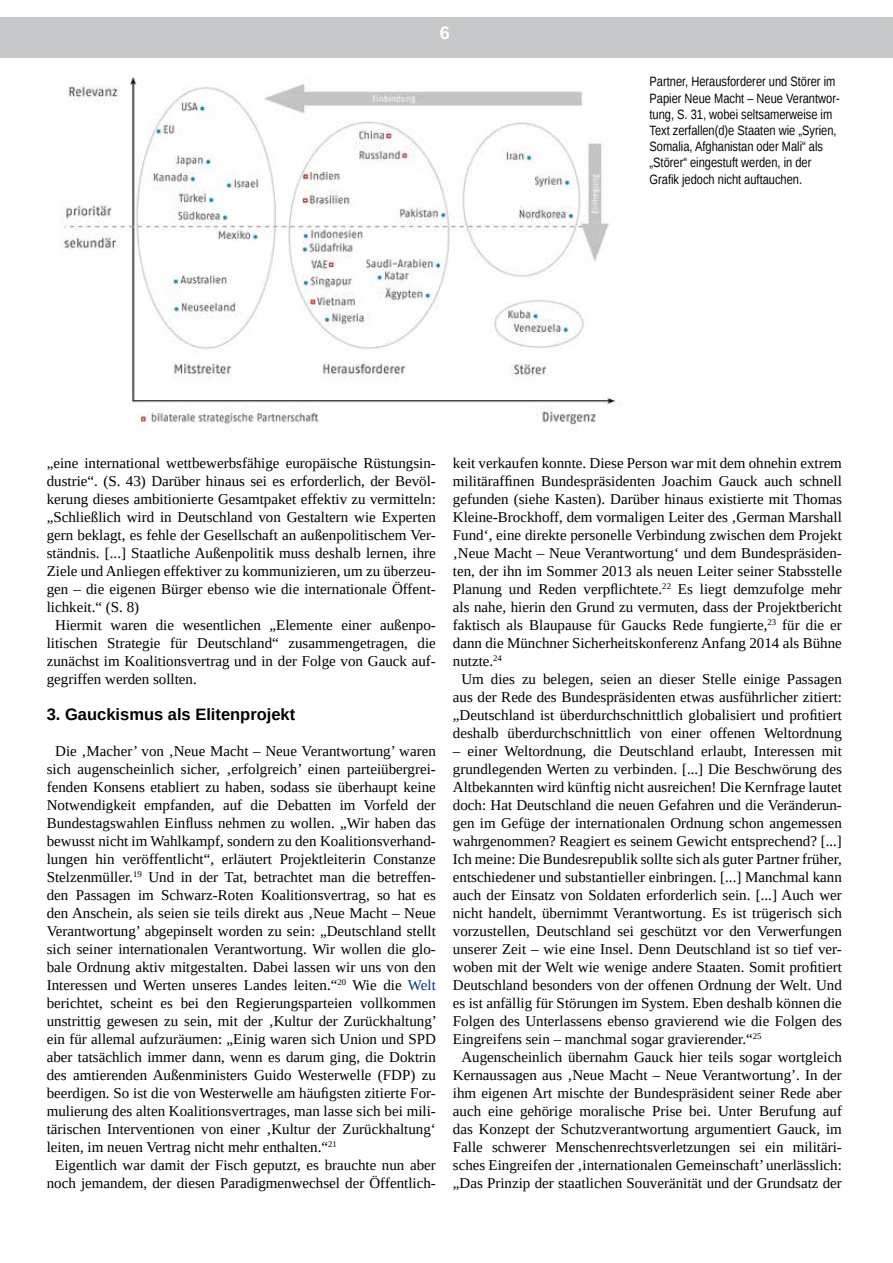
<style>
.page{position:relative;width:893px;height:1263px;background:#fff}
.page>*{position:absolute;margin:0;border:0;box-sizing:border-box;transform-origin:0 0}
.t1{font:700 18px "Liberation Sans";color:#fff}
.t2{font:700 16.5px "Liberation Sans";color:#000}
.t3{font:15px "Liberation Serif";color:#000}
.t4{font:13.5px/16.2px "Liberation Sans Narrow";color:#000}
.s1{color:#003882}
</style>
<div class="page">
<div style="left:0;top:17px;width:893px;height:41px;background:#c6c7c8"></div>
<img style="left:60px;top:77px;width:558px;height:352px">
<p class="t1" style="left:440px;top:20px;width:12px">6</p>
<p class="t4" style="left:649px;top:74px;width:192px">Partner, Herausforderer und Störer im Papier Neue Macht – Neue Verantwor&shy;tung, S. 31, wobei seltsamerweise im Text zerfallen(d)e Staaten wie „Syrien, Somalia, Afghanistan oder Mali“ als „Störer“ eingestuft werden, in der Grafik jedoch nicht auftauchen.</p>
<p class="t3" style="left:47px;top:453px;width:391px">„eine international wettbewerbsfähige europäische Rüstungsin-</p>
<p class="t3" style="left:47px;top:471px;width:391px">dustrie“. (S. 43) Darüber hinaus sei es erforderlich, der Bevöl-</p>
<p class="t3" style="left:47px;top:489px;width:391px">kerung dieses ambitionierte Gesamtpaket effektiv zu vermitteln:</p>
<p class="t3" style="left:47px;top:507px;width:391px">„Schließlich wird in Deutschland von Gestaltern wie Experten</p>
<p class="t3" style="left:47px;top:525px;width:391px">gern beklagt, es fehle der Gesellschaft an außenpolitischem Ver-</p>
<p class="t3" style="left:47px;top:543px;width:391px">ständnis. [...] Staatliche Außenpolitik muss deshalb lernen, ihre</p>
<p class="t3" style="left:47px;top:561px;width:391px">Ziele und Anliegen effektiver zu kommunizieren, um zu überzeu-</p>
<p class="t3" style="left:47px;top:579px;width:391px">gen – die eigenen Bürger ebenso wie die internationale Öffent-</p>
<p class="t3" style="left:47px;top:597px;width:94px">lichkeit.“ (S. 8)</p>
<p class="t3" style="left:55px;top:615px;width:382px">Hiermit waren die wesentlichen „Elemente einer außenpo-</p>
<p class="t3" style="left:47px;top:633px;width:391px">litischen Strategie für Deutschland“ zusammengetragen, die</p>
<p class="t3" style="left:47px;top:651px;width:391px">zunächst im Koalitionsvertrag und in der Folge von Gauck auf-</p>
<p class="t3" style="left:47px;top:669px;width:152px">gegriffen werden sollten.</p>
<p class="t2" style="left:47px;top:703px;width:250px">3. Gauckismus als Elitenprojekt</p>
<p class="t3" style="left:55px;top:741px;width:382px">Die ‚Macher’ von ‚Neue Macht – Neue Verantwortung’ waren</p>
<p class="t3" style="left:47px;top:759px;width:391px">sich augenscheinlich sicher, ‚erfolgreich’ einen parteiübergrei-</p>
<p class="t3" style="left:47px;top:777px;width:391px">fenden Konsens etabliert zu haben, sodass sie überhaupt keine</p>
<p class="t3" style="left:47px;top:795px;width:391px">Notwendigkeit empfanden, auf die Debatten im Vorfeld der</p>
<p class="t3" style="left:47px;top:813px;width:391px">Bundestagswahlen Einfluss nehmen zu wollen. „Wir haben das</p>
<p class="t3" style="left:47px;top:831px;width:391px">bewusst nicht im Wahlkampf, sondern zu den Koalitionsverhand-</p>
<p class="t3" style="left:47px;top:849px;width:391px">lungen hin veröffentlicht“, erläutert Projektleiterin Constanze</p>
<p class="t3" style="left:47px;top:867px;width:391px">Stelzenmüller.<sup>19</sup> Und in der Tat, betrachtet man die betreffen-</p>
<p class="t3" style="left:47px;top:885px;width:391px">den Passagen im Schwarz-Roten Koalitionsvertrag, so hat es</p>
<p class="t3" style="left:47px;top:903px;width:391px">den Anschein, als seien sie teils direkt aus ‚Neue Macht – Neue</p>
<p class="t3" style="left:47px;top:921px;width:391px">Verantwortung’ abgepinselt worden zu sein: „Deutschland stellt</p>
<p class="t3" style="left:47px;top:939px;width:391px">sich seiner internationalen Verantwortung. Wir wollen die glo-</p>
<p class="t3" style="left:47px;top:957px;width:391px">bale Ordnung aktiv mitgestalten. Dabei lassen wir uns von den</p>
<p class="t3" style="left:47px;top:975px;width:391px">Interessen und Werten unseres Landes leiten.“<sup>20</sup> Wie die <span class="s1">Welt</span></p>
<p class="t3" style="left:47px;top:993px;width:391px">berichtet, scheint es bei den Regierungsparteien vollkommen</p>
<p class="t3" style="left:47px;top:1011px;width:392px">unstrittig gewesen zu sein, mit der ‚Kultur der Zurückhaltung’</p>
<p class="t3" style="left:47px;top:1029px;width:391px">ein für allemal aufzuräumen: „Einig waren sich Union und SPD</p>
<p class="t3" style="left:47px;top:1047px;width:391px">aber tatsächlich immer dann, wenn es darum ging, die Doktrin</p>
<p class="t3" style="left:47px;top:1065px;width:391px">des amtierenden Außenministers Guido Westerwelle (FDP) zu</p>
<p class="t3" style="left:47px;top:1083px;width:391px">beerdigen. So ist die von Westerwelle am häufigsten zitierte For-</p>
<p class="t3" style="left:47px;top:1101px;width:391px">mulierung des alten Koalitionsvertrages, man lasse sich bei mili-</p>
<p class="t3" style="left:47px;top:1119px;width:391px">tärischen Interventionen von einer ‚Kultur der Zurückhaltung‘</p>
<p class="t3" style="left:47px;top:1137px;width:292px">leiten, im neuen Vertrag nicht mehr enthalten.“<sup>21</sup></p>
<p class="t3" style="left:55px;top:1155px;width:382px">Eigentlich war damit der Fisch geputzt, es brauchte nun aber</p>
<p class="t3" style="left:47px;top:1173px;width:391px">noch jemandem, der diesen Paradigmenwechsel der Öffentlich-</p>
<p class="t3" style="left:453px;top:453px;width:391px">keit verkaufen konnte. Diese Person war mit dem ohnehin extrem</p>
<p class="t3" style="left:453px;top:471px;width:391px">militäraffinen Bundespräsidenten Joachim Gauck auch schnell</p>
<p class="t3" style="left:453px;top:489px;width:391px">gefunden (siehe Kasten). Darüber hinaus existierte mit Thomas</p>
<p class="t3" style="left:453px;top:507px;width:391px">Kleine-Brockhoff, dem vormaligen Leiter des ‚German Marshall</p>
<p class="t3" style="left:453px;top:525px;width:391px">Fund‘, eine direkte personelle Verbindung zwischen dem Projekt</p>
<p class="t3" style="left:453px;top:543px;width:391px">‚Neue Macht – Neue Verantwortung‘ und dem Bundespräsiden-</p>
<p class="t3" style="left:453px;top:561px;width:391px">ten, der ihn im Sommer 2013 als neuen Leiter seiner Stabsstelle</p>
<p class="t3" style="left:453px;top:579px;width:391px">Planung und Reden verpflichtete.<sup>22</sup> Es liegt demzufolge mehr</p>
<p class="t3" style="left:453px;top:597px;width:391px">als nahe, hierin den Grund zu vermuten, dass der Projektbericht</p>
<p class="t3" style="left:453px;top:615px;width:391px">faktisch als Blaupause für Gaucks Rede fungierte,<sup>23</sup> für die er</p>
<p class="t3" style="left:453px;top:633px;width:391px">dann die Münchner Sicherheitskonferenz Anfang 2014 als Bühne</p>
<p class="t3" style="left:453px;top:651px;width:51px">nutzte.<sup>24</sup></p>
<p class="t3" style="left:461px;top:669px;width:382px">Um dies zu belegen, seien an dieser Stelle einige Passagen</p>
<p class="t3" style="left:453px;top:687px;width:391px">aus der Rede des Bundespräsidenten etwas ausführlicher zitiert:</p>
<p class="t3" style="left:453px;top:705px;width:391px">„Deutschland ist überdurchschnittlich globalisiert und profitiert</p>
<p class="t3" style="left:453px;top:723px;width:391px">deshalb überdurchschnittlich von einer offenen Weltordnung</p>
<p class="t3" style="left:453px;top:741px;width:391px">– einer Weltordnung, die Deutschland erlaubt, Interessen mit</p>
<p class="t3" style="left:453px;top:759px;width:391px">grundlegenden Werten zu verbinden. [...] Die Beschwörung des</p>
<p class="t3" style="left:453px;top:777px;width:391px">Altbekannten wird künftig nicht ausreichen! Die Kernfrage lautet</p>
<p class="t3" style="left:453px;top:795px;width:391px">doch: Hat Deutschland die neuen Gefahren und die Veränderun-</p>
<p class="t3" style="left:453px;top:813px;width:391px">gen im Gefüge der internationalen Ordnung schon angemessen</p>
<p class="t3" style="left:453px;top:831px;width:391px">wahrgenommen? Reagiert es seinem Gewicht entsprechend? [...]</p>
<p class="t3" style="left:453px;top:849px;width:391px">Ich meine: Die Bundesrepublik sollte sich als guter Partner früher,</p>
<p class="t3" style="left:453px;top:867px;width:391px">entschiedener und substantieller einbringen. [...] Manchmal kann</p>
<p class="t3" style="left:453px;top:885px;width:391px">auch der Einsatz von Soldaten erforderlich sein. [...] Auch wer</p>
<p class="t3" style="left:453px;top:903px;width:391px">nicht handelt, übernimmt Verantwortung. Es ist trügerisch sich</p>
<p class="t3" style="left:453px;top:921px;width:391px">vorzustellen, Deutschland sei geschützt vor den Verwerfungen</p>
<p class="t3" style="left:453px;top:939px;width:391px">unserer Zeit – wie eine Insel. Denn Deutschland ist so tief ver-</p>
<p class="t3" style="left:453px;top:957px;width:391px">woben mit der Welt wie wenige andere Staaten. Somit profitiert</p>
<p class="t3" style="left:453px;top:975px;width:391px">Deutschland besonders von der offenen Ordnung der Welt. Und</p>
<p class="t3" style="left:453px;top:993px;width:391px">es ist anfällig für Störungen im System. Eben deshalb können die</p>
<p class="t3" style="left:453px;top:1011px;width:391px">Folgen des Unterlassens ebenso gravierend wie die Folgen des</p>
<p class="t3" style="left:453px;top:1029px;width:310px">Eingreifens sein – manchmal sogar gravierender.“<sup>25</sup></p>
<p class="t3" style="left:461px;top:1047px;width:382px">Augenscheinlich übernahm Gauck hier teils sogar wortgleich</p>
<p class="t3" style="left:453px;top:1065px;width:391px">Kernaussagen aus ‚Neue Macht – Neue Verantwortung’. In der</p>
<p class="t3" style="left:453px;top:1083px;width:391px">ihm eigenen Art mischte der Bundespräsident seiner Rede aber</p>
<p class="t3" style="left:453px;top:1101px;width:391px">auch eine gehörige moralische Prise bei. Unter Berufung auf</p>
<p class="t3" style="left:453px;top:1119px;width:391px">das Konzept der Schutzverantwortung argumentiert Gauck, im</p>
<p class="t3" style="left:453px;top:1137px;width:391px">Falle schwerer Menschenrechtsverletzungen sei ein militäri-</p>
<p class="t3" style="left:453px;top:1155px;width:391px">sches Eingreifen der ‚internationalen Gemeinschaft’ unerlässlich:</p>
<p class="t3" style="left:453px;top:1173px;width:391px">„Das Prinzip der staatlichen Souveränität und der Grundsatz der</p>
</div>
